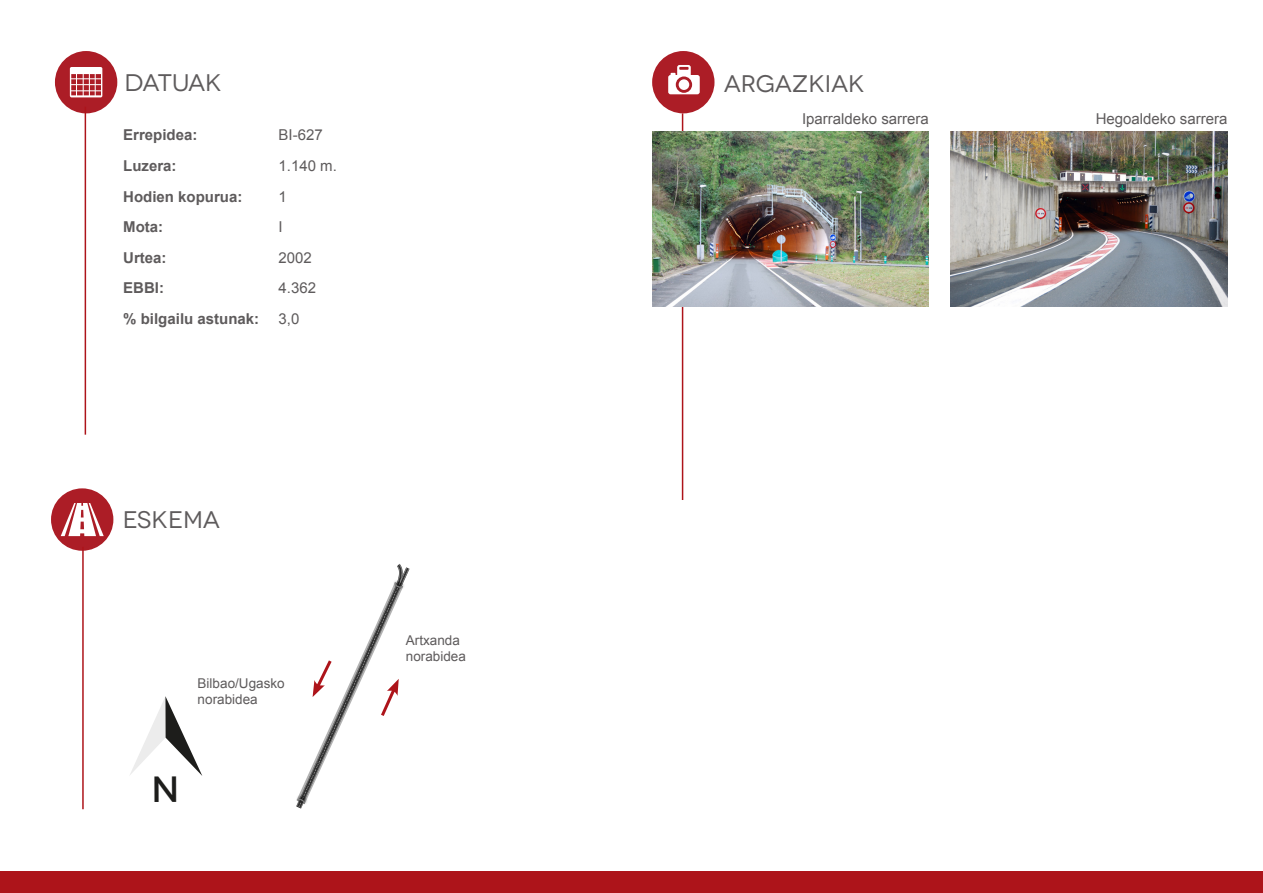
<style>
.page{position:relative;width:1263px;height:893px;background:#fff}
.page>*{position:absolute;margin:0;border:0;box-sizing:border-box;transform-origin:0 0}
.t1{font:500 36.45px "Novecentowide";color:#1d1d1b}
.t2{font:24px "Novecentowide";letter-spacing:-.01em;color:#5e5b5c}
.t3{font:700 15px "Arial";color:#5e5b5c}
.t4{font:15px "Arial";color:#5e5b5c}
.t5{font:13.5px "Arial";color:#5e5b5c}
</style>
<div class="page">
<div style="left:0;top:872px;width:1263px;height:21px;background:#ad141a"></div>
<div style="left:51px;top:488px;width:62px;height:63px;background:#ac1d26;border-radius:50%"></div>
<svg style="left:61px;top:503px;width:43px;height:33px"></svg>
<hr style="left:82px;top:547px;width:2px;height:262px;background:#ad141a">
<div style="left:652px;top:51px;width:62px;height:62px;background:#ac1d26;border-radius:50%"></div>
<svg style="left:668px;top:65px;width:32px;height:29px"></svg>
<div style="left:679px;top:79px;width:10px;height:11px;background:#fff;border-radius:50%"></div>
<hr style="left:682px;top:113px;width:1px;height:387px;background:#ad141a">
<div style="left:55px;top:51px;width:62px;height:62px;background:#ac1d26;border-radius:50%"></div>
<svg style="left:70px;top:67px;width:32px;height:30px"></svg>
<hr style="left:85px;top:107px;width:1px;height:328px;background:#ad141a">
<svg style="left:130px;top:696px;width:72px;height:80px"></svg>
<svg style="left:296px;top:564px;width:113px;height:245px"></svg>
<img style="left:951px;top:132px;width:276px;height:175px">
<img style="left:652px;top:132px;width:276px;height:175px">
<p class="t2" style="left:125px;top:69px;width:99px">DATUAK</p>
<p class="t2" style="left:724px;top:70px;width:142px">ARGAZKIAK</p>
<p class="t3" style="left:123px;top:125px;width:76px">Errepidea:</p>
<p class="t4" style="left:279px;top:125px;width:46px">BI-627</p>
<p class="t3" style="left:123px;top:156px;width:55px">Luzera:</p>
<p class="t4" style="left:279px;top:156px;width:60px">1.140 m.</p>
<p class="t3" style="left:123px;top:186px;width:121px">Hodien kopurua:</p>
<p class="t4" style="left:279px;top:187px;width:10px">1</p>
<p class="t3" style="left:123px;top:217px;width:41px">Mota:</p>
<p class="t4" style="left:279px;top:217px;width:6px">I</p>
<p class="t3" style="left:123px;top:247px;width:45px">Urtea:</p>
<p class="t4" style="left:279px;top:248px;width:35px">2002</p>
<p class="t3" style="left:123px;top:278px;width:42px">EBBI:</p>
<p class="t4" style="left:279px;top:278px;width:39px">4.362</p>
<p class="t3" style="left:123px;top:309px;width:137px">% bilgailu astunak:</p>
<p class="t4" style="left:279px;top:309px;width:22px">3,0</p>
<p class="t2" style="left:123px;top:505px;width:99px">ESKEMA</p>
<p class="t5" style="left:198px;top:674px;width:89px">Bilbao/Ugasko</p>
<p class="t5" style="left:198px;top:691px;width:62px">norabidea</p>
<p class="t1" style="left:152px;top:768px;width:30px">N</p>
<p class="t5" style="left:406px;top:631px;width:56px">Artxanda</p>
<p class="t5" style="left:406px;top:647px;width:62px">norabidea</p>
<p class="t4" style="left:802px;top:109px;width:128px">Iparraldeko sarrera</p>
<p class="t4" style="left:1096px;top:109px;width:133px">Hegoaldeko sarrera</p>
</div>
